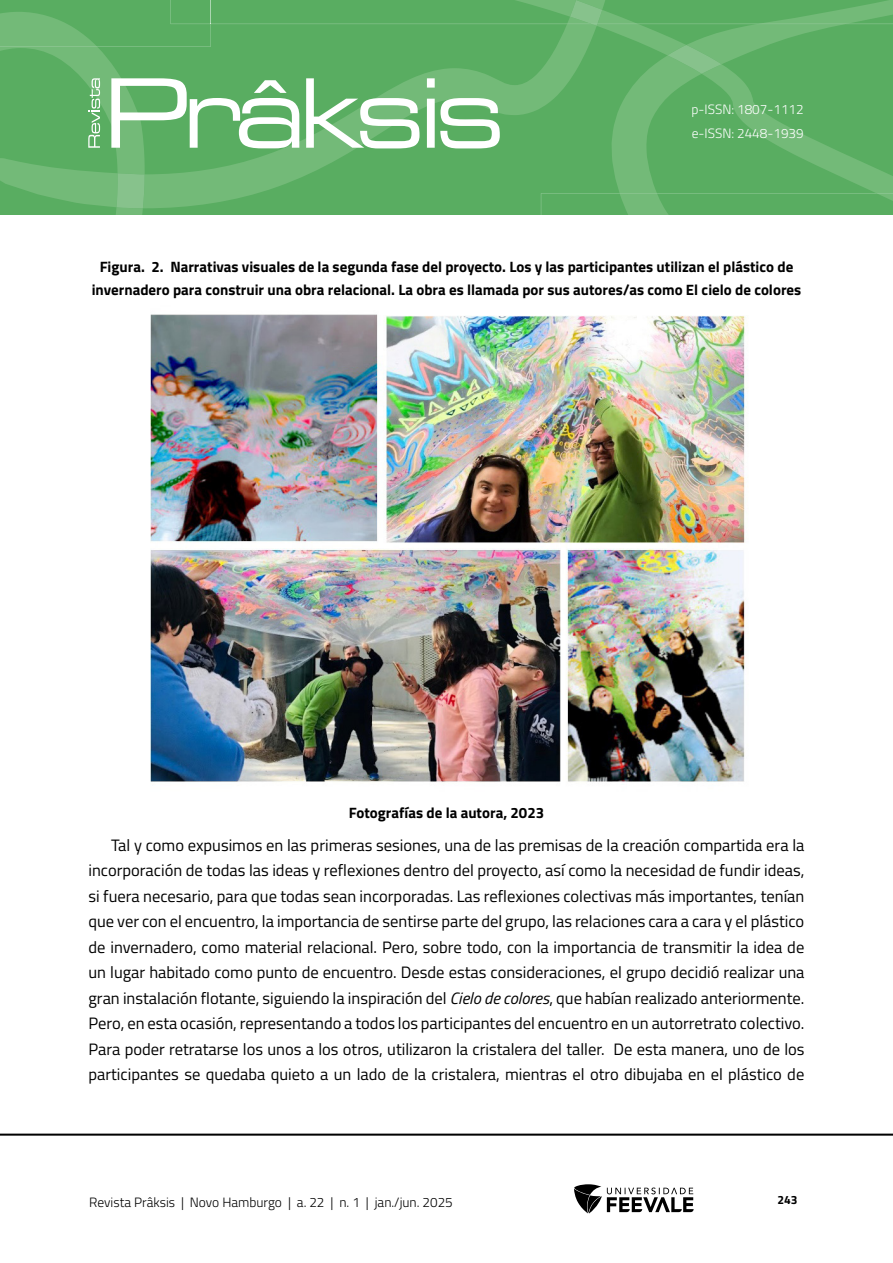
<style>
.page{position:relative;width:893px;height:1263px;background:#fff}
.page>*{position:absolute;margin:0;border:0;box-sizing:border-box;transform-origin:0 0}
.Corpo_de_texto{font:16.5px/25.5px "Titillium Web";color:#000;text-align:justify}
.legenda{font:700 15px/22.5px "Titillium Web";color:#000;text-align:center}
.Fonte{font:700 15px "Titillium Web";color:#000}
.t1{font:300 13.5px "Titillium Web";color:#000}
.t2{font:300 13.5px/24px "Titillium Web";color:#fff}
.t3{font:700 12px "Titillium Web";color:#000}
.s1{font-style:italic}
</style>
<div class="page">
<hr style="left:0;top:1133px;width:893px;height:3px;background:#000">
<svg style="left:574px;top:1184px;width:120px;height:29px"></svg>
<svg style="left:0;top:0;width:893px;height:215px;background:#65b26c"></svg>
<img style="left:150px;top:314px;width:597px;height:468px">
<p class="t2" style="left:691px;top:97px;width:114px">p-ISSN: 1807-1112 e-ISSN: 2448-1939</p>
<p class="legenda" style="left:92px;top:255px;width:711px">Figura. 2. Narrativas visuales de la segunda fase del proyecto. Los y las participantes utilizan el plástico de invernadero para construir una obra relacional. La obra es llamada por sus autores/as como El cielo de colores</p>
<p class="Fonte" style="left:349px;top:801px;width:197px">Fotografías de la autora, 2023</p>
<p class="Corpo_de_texto" style="left:88px;top:831px;width:718px;text-indent:22px">Tal y como expusimos en las primeras sesiones, una de las premisas de la creación compartida era la incorporación de todas las ideas y reflexiones dentro del proyecto, así como la necesidad de fundir ideas, si fuera necesario, para que todas sean incorporadas. Las reflexiones colectivas más importantes, tenían que ver con el encuentro, la importancia de sentirse parte del grupo, las relaciones cara a cara y el plástico de invernadero, como material relacional. Pero, sobre todo, con la importancia de transmitir la idea de un lugar habitado como punto de encuentro. Desde estas consideraciones, el grupo decidió realizar una gran instalación flotante, siguiendo la inspiración del <span class="s1">Cielo de colores</span>, que habían realizado anteriormente.<br>Pero, en esta ocasión, representando a todos los participantes del encuentro en un autorretrato colectivo.<br>Para poder retratarse los unos a los otros, utilizaron la cristalera del taller. De esta manera, uno de los participantes se quedaba quieto a un lado de la cristalera, mientras el otro dibujaba en el plástico de</p>
<p class="t1" style="left:89px;top:1192px;width:365px">Revista Prâksis | Novo Hamburgo | a. 22 | n. 1 | jan./jun. 2025</p>
<p class="t3" style="left:777px;top:1190px;width:22px">243</p>
</div>
